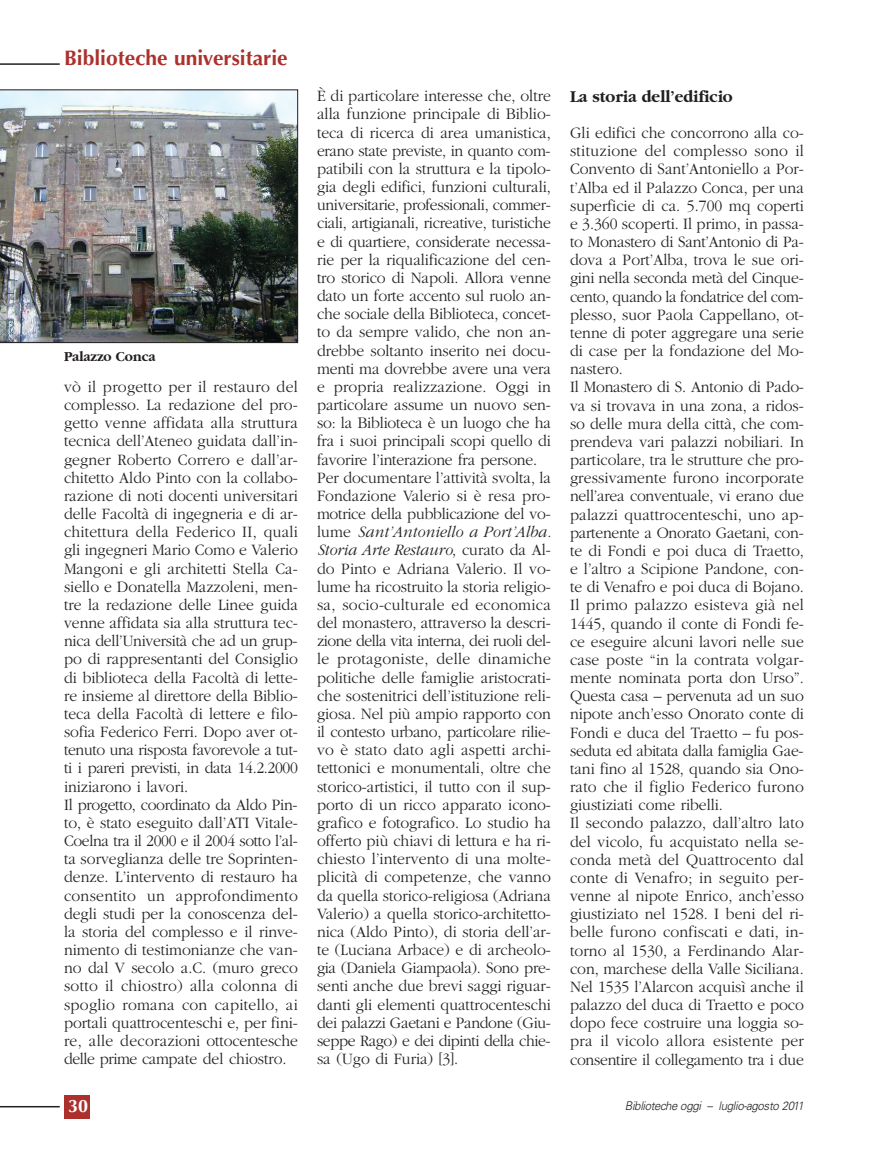
<style>
.page{position:relative;width:893px;height:1149px;background:#fff}
.page>*{position:absolute;margin:0;border:0;box-sizing:border-box;transform-origin:0 0}
.t1{font:700 21px "Optima";color:#ac312d}
.t2{font:700 18px "Optima";color:#fff}
.t3{font:700 17.25px "Garamond";color:#231f20;scale:.95 1}
.t4{font:300 16.5px/18.1px "Garamond";color:#231f20;scale:.95 1}
.t5{font:700 14.25px "Garamond";color:#231f20;scale:.95 1}
.t6{font:italic 300 12px "Univers";letter-spacing:-.03em;color:#231f20;scale:.95 1}
.s1{font-style:italic}
</style>
<div class="page">
<hr style="left:0;top:1105px;width:60px;height:2px;background:#231f20">
<div style="left:64px;top:1094px;width:26px;height:23px;background:#ac312d"></div>
<hr style="left:0;top:63px;width:60px;height:2px;background:#231f20">
<img style="left:0;top:90px;width:298px;height:253px">
<p class="t1" style="left:64px;top:49px;width:225px">Biblioteche universitarie</p>
<p class="t5" style="left:64px;top:350px;width:98px">Palazzo Conca</p>
<p class="t4" style="left:64px;top:379px;width:248px">vò il progetto per il restauro del complesso. La redazione del pro&shy;getto venne affidata alla struttura tecnica dell’Ateneo guidata dall’in&shy;gegner Roberto Correro e dall’ar&shy;chitetto Aldo Pinto con la collabo&shy;razione di noti docenti universitari delle Facoltà di ingegneria e di ar&shy;chitettura della Federico II, quali gli ingegneri Mario Como e Valerio Mangoni e gli architetti Stella Ca&shy;siello e Donatella Mazzoleni, men&shy;tre la redazione delle Linee guida venne affidata sia alla struttura tec&shy;nica dell’Università che ad un grup&shy;po di rappresentanti del Consiglio di biblioteca della Facoltà di lette&shy;re insieme al direttore della Biblio&shy;teca della Facoltà di lettere e filo&shy;sofia Federico Ferri. Dopo aver ot&shy;tenuto una risposta favorevole a tut&shy;ti i pareri previsti, in data 14.2.2000 iniziarono i lavori.<br>Il progetto, coordinato da Aldo Pin&shy;to, è stato eseguito dall’ATI Vitale-Coelna tra il 2000 e il 2004 sotto l’al&shy;ta sorveglianza delle tre Soprinten&shy;denze. L’intervento di restauro ha consentito un approfondimento degli studi per la conoscenza del&shy;la storia del complesso e il rinve&shy;nimento di testimonianze che van&shy;no dal V secolo a.C. (muro greco sotto il chiostro) alla colonna di spoglio romana con capitello, ai portali quattrocenteschi e, per fini&shy;re, alle decorazioni ottocentesche delle prime campate del chiostro.</p>
<p class="t2" style="left:68px;top:1097px;width:22px">30</p>
<p class="t4" style="left:317px;top:88px;width:248px">È di particolare interesse che, oltre alla funzione principale di Biblio&shy;teca di ricerca di area umanistica, erano state previste, in quanto com&shy;patibili con la struttura e la tipolo&shy;gia degli edifici, funzioni culturali, universitarie, professionali, commer&shy;ciali, artigianali, ricreative, turistiche e di quartiere, considerate necessa&shy;rie per la riqualificazione del cen&shy;tro storico di Napoli. Allora venne dato un forte accento sul ruolo an&shy;che sociale della Biblioteca, concet&shy;to da sempre valido, che non an&shy;drebbe soltanto inserito nei docu&shy;menti ma dovrebbe avere una vera e propria realizzazione. Oggi in particolare assume un nuovo sen&shy;so: la Biblioteca è un luogo che ha fra i suoi principali scopi quello di favorire l’interazione fra persone.<br>Per documentare l’attività svolta, la Fondazione Valerio si è resa pro&shy;motrice della pubblicazione del vo&shy;lume <span class="s1">Sant’Antoniello a Port’Alba.<br>Storia Arte Restauro</span>, curato da Al&shy;do Pinto e Adriana Valerio. Il vo&shy;lume ha ricostruito la storia religio&shy;sa, socio-culturale ed economica del monastero, attraverso la descri&shy;zione della vita interna, dei ruoli del&shy;le protagoniste, delle dinamiche politiche delle famiglie aristocrati&shy;che sostenitrici dell’istituzione reli&shy;giosa. Nel più ampio rapporto con il contesto urbano, particolare rilie&shy;vo è stato dato agli aspetti archi&shy;tettonici e monumentali, oltre che storico-artistici, il tutto con il sup&shy;porto di un ricco apparato icono&shy;grafico e fotografico. Lo studio ha offerto più chiavi di lettura e ha ri&shy;chiesto l’intervento di una molte&shy;plicità di competenze, che vanno da quella storico-religiosa (Adriana Valerio) a quella storico-architetto&shy;nica (Aldo Pinto), di storia dell’ar&shy;te (Luciana Arbace) e di archeolo&shy;gia (Daniela Giampaola). Sono pre&shy;senti anche due brevi saggi riguar&shy;danti gli elementi quattrocenteschi dei palazzi Gaetani e Pandone (Giu&shy;seppe Rago) e dei dipinti della chie&shy;sa (Ugo di Furia) [3].</p>
<p class="t3" style="left:570px;top:90px;width:173px">La storia dell’edificio</p>
<p class="t4" style="left:570px;top:125px;width:248px">Gli edifici che concorrono alla co&shy;stituzione del complesso sono il Convento di Sant’Antoniello a Por&shy;t’Alba ed il Palazzo Conca, per una superficie di ca. 5.700 mq coperti e 3.360 scoperti. Il primo, in passa&shy;to Monastero di Sant’Antonio di Pa&shy;dova a Port’Alba, trova le sue ori&shy;gini nella seconda metà del Cinque&shy;cento, quando la fondatrice del com&shy;plesso, suor Paola Cappellano, ot&shy;tenne di poter aggregare una serie di case per la fondazione del Mo&shy;nastero.<br>Il Monastero di S. Antonio di Pado&shy;va si trovava in una zona, a ridos&shy;so delle mura della città, che com&shy;prendeva vari palazzi nobiliari. In particolare, tra le strutture che pro&shy;gressivamente furono incorporate nell’area conventuale, vi erano due palazzi quattrocenteschi, uno ap&shy;partenente a Onorato Gaetani, con&shy;te di Fondi e poi duca di Traetto, e l’altro a Scipione Pandone, con&shy;te di Venafro e poi duca di Bojano.<br>Il primo palazzo esisteva già nel 1445, quando il conte di Fondi fe&shy;ce eseguire alcuni lavori nelle sue case poste “in la contrata volgar&shy;mente nominata porta don Urso”.<br>Questa casa – pervenuta ad un suo nipote anch’esso Onorato conte di Fondi e duca del Traetto – fu pos&shy;seduta ed abitata dalla famiglia Gae&shy;tani fino al 1528, quando sia Ono&shy;rato che il figlio Federico furono giustiziati come ribelli.<br>Il secondo palazzo, dall’altro lato del vicolo, fu acquistato nella se&shy;conda metà del Quattrocento dal conte di Venafro; in seguito per&shy;venne al nipote Enrico, anch’esso giustiziato nel 1528. I beni del ri&shy;belle furono confiscati e dati, in&shy;torno al 1530, a Ferdinando Alar&shy;con, marchese della Valle Siciliana.<br>Nel 1535 l’Alarcon acquisì anche il palazzo del duca di Traetto e poco dopo fece costruire una loggia so&shy;pra il vicolo allora esistente per consentire il collegamento tra i due</p>
<p class="t6" style="left:625px;top:1101px;width:190px">Biblioteche oggi – luglio-agosto 2011</p>
</div>
